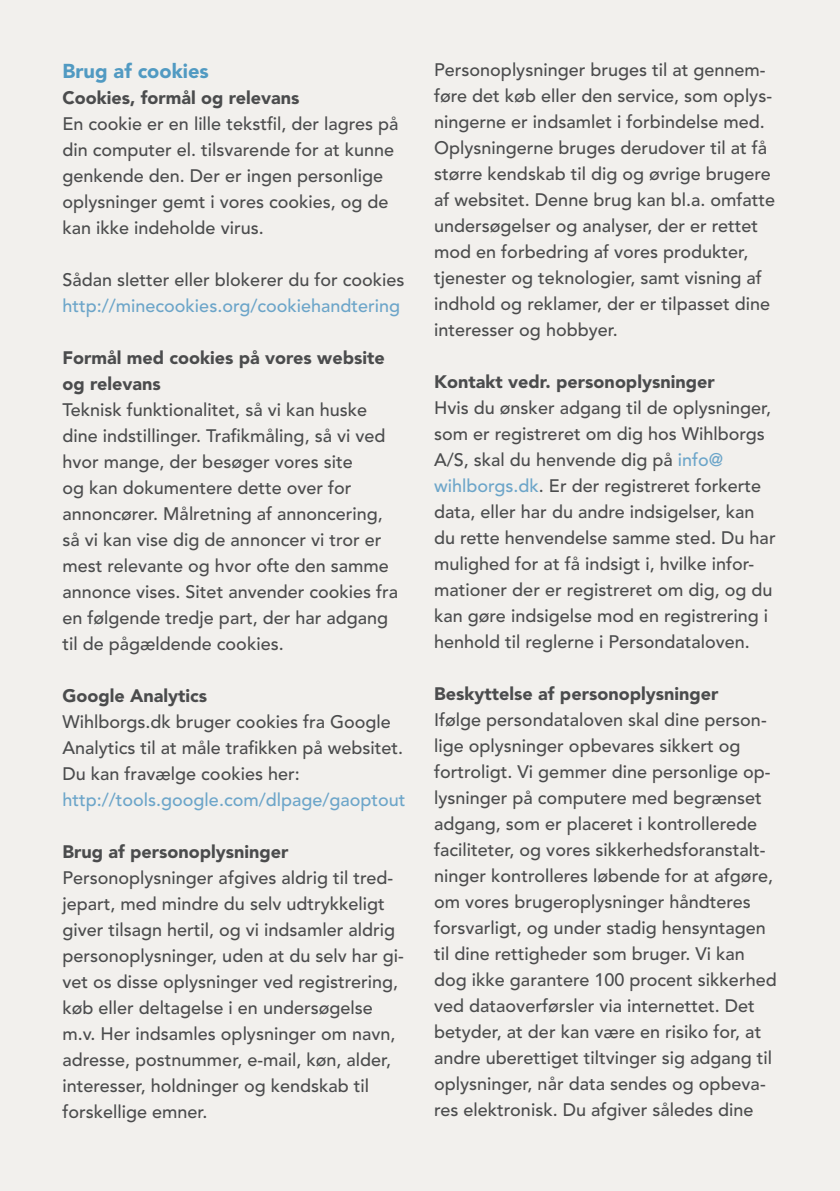
<style>
.page{position:relative;width:840px;height:1191px;background:#fff}
.page>*{position:absolute;margin:0;border:0;box-sizing:border-box;transform-origin:0 0}
.t1{font:900 20px "Avenir LT Std";color:#519ac2}
.t2{font:500 18px/26px "Avenir LT Std";color:#4b4c4d}
.t3{font:900 18px/26px "Avenir LT Std";color:#4b4c4d}
.t4{font:500 18px "Avenir LT Std";color:#6ca5c9}
.s1{color:#6ca5c9}
</style>
<div class="page">
<div style="left:0;top:0;width:839px;height:1191px;background:#f2f0ed"></div>
<p class="t1" style="left:62px;top:58px;width:148px">Brug af cookies</p>
<p class="t3" style="left:62px;top:84px;width:238px">Cookies, formål og relevans</p>
<p class="t2" style="left:62px;top:111px;width:337px">En cookie er en lille tekstfil, der lagres på din computer el. tilsvarende for at kunne genkende den. Der er ingen personlige oplysninger gemt i vores cookies, og de kan ikke indeholde virus.</p>
<p class="t2" style="left:62px;top:267px;width:343px">Sådan sletter eller blokerer du for cookies</p>
<p class="t4" style="left:62px;top:295px;width:339px">http://minecookies.org/cookiehandtering</p>
<p class="t3" style="left:62px;top:344px;width:323px">Formål med cookies på vores website og relevans</p>
<p class="t2" style="left:62px;top:397px;width:337px">Teknisk funktionalitet, så vi kan huske dine indstillinger. Trafikmåling, så vi ved hvor mange, der besøger vores site<br>og kan dokumentere dette over for annoncører. Målretning af annoncering, så vi kan vise dig de annoncer vi tror er mest relevante og hvor ofte den samme annonce vises. Sitet anvender cookies fra en følgende tredje part, der har adgang til de pågældende cookies.</p>
<p class="t3" style="left:62px;top:682px;width:146px">Google Analytics</p>
<p class="t2" style="left:62px;top:709px;width:342px">Wihlborgs.dk bruger cookies fra Google<br>Analytics til at måle trafikken på websitet.<br>Du kan fravælge cookies her:</p>
<p class="t4" style="left:62px;top:789px;width:344px">http://tools.google.com/dlpage/gaoptout</p>
<p class="t3" style="left:62px;top:838px;width:227px">Brug af personoplysninger</p>
<p class="t2" style="left:62px;top:865px;width:343px">Personoplysninger afgives aldrig til tred&shy;jepart, med mindre du selv udtrykkeligt giver tilsagn hertil, og vi indsamler aldrig personoplysninger, uden at du selv har gi&shy;vet os disse oplysninger ved registrering, køb eller deltagelse i en undersøgelse m.v. Her indsamles oplysninger om navn, adresse, postnummer, e-mail, køn, alder, interesser, holdninger og kendskab til forskellige emner.</p>
<p class="t2" style="left:434px;top:57px;width:342px">Personoplysninger bruges til at gennem&shy;føre det køb eller den service, som oplys&shy;ningerne er indsamlet i forbindelse med.<br>Oplysningerne bruges derudover til at få større kendskab til dig og øvrige brugere af websitet. Denne brug kan bl.a. omfatte undersøgelser og analyser, der er rettet mod en forbedring af vores produkter, tjenester og teknologier, samt visning af indhold og reklamer, der er tilpasset dine interesser og hobbyer.</p>
<p class="t3" style="left:434px;top:369px;width:282px">Kontakt vedr. personoplysninger</p>
<p class="t2" style="left:434px;top:395px;width:343px">Hvis du ønsker adgang til de oplysninger, som er registreret om dig hos Wihlborgs A/S, skal du henvende dig på <span class="s1">info@ wihlborgs.dk</span>. Er der registreret forkerte data, eller har du andre indsigelser, kan du rette henvendelse samme sted. Du har mulighed for at få indsigt i, hvilke infor&shy;mationer der er registreret om dig, og du kan gøre indsigelse mod en registrering i henhold til reglerne i Persondataloven.</p>
<p class="t3" style="left:434px;top:681px;width:285px">Beskyttelse af personoplysninger</p>
<p class="t2" style="left:434px;top:707px;width:344px">Ifølge persondataloven skal dine person&shy;lige oplysninger opbevares sikkert og fortroligt. Vi gemmer dine personlige op&shy;lysninger på computere med begrænset adgang, som er placeret i kontrollerede faciliteter, og vores sikkerhedsforanstalt&shy;ninger kontrolleres løbende for at afgøre, om vores brugeroplysninger håndteres forsvarligt, og under stadig hensyntagen til dine rettigheder som bruger. Vi kan dog ikke garantere 100 procent sikkerhed ved dataoverførsler via internettet. Det betyder, at der kan være en risiko for, at andre uberettiget tiltvinger sig adgang til oplysninger, når data sendes og opbeva&shy;res elektronisk. Du afgiver således dine</p>
</div>
